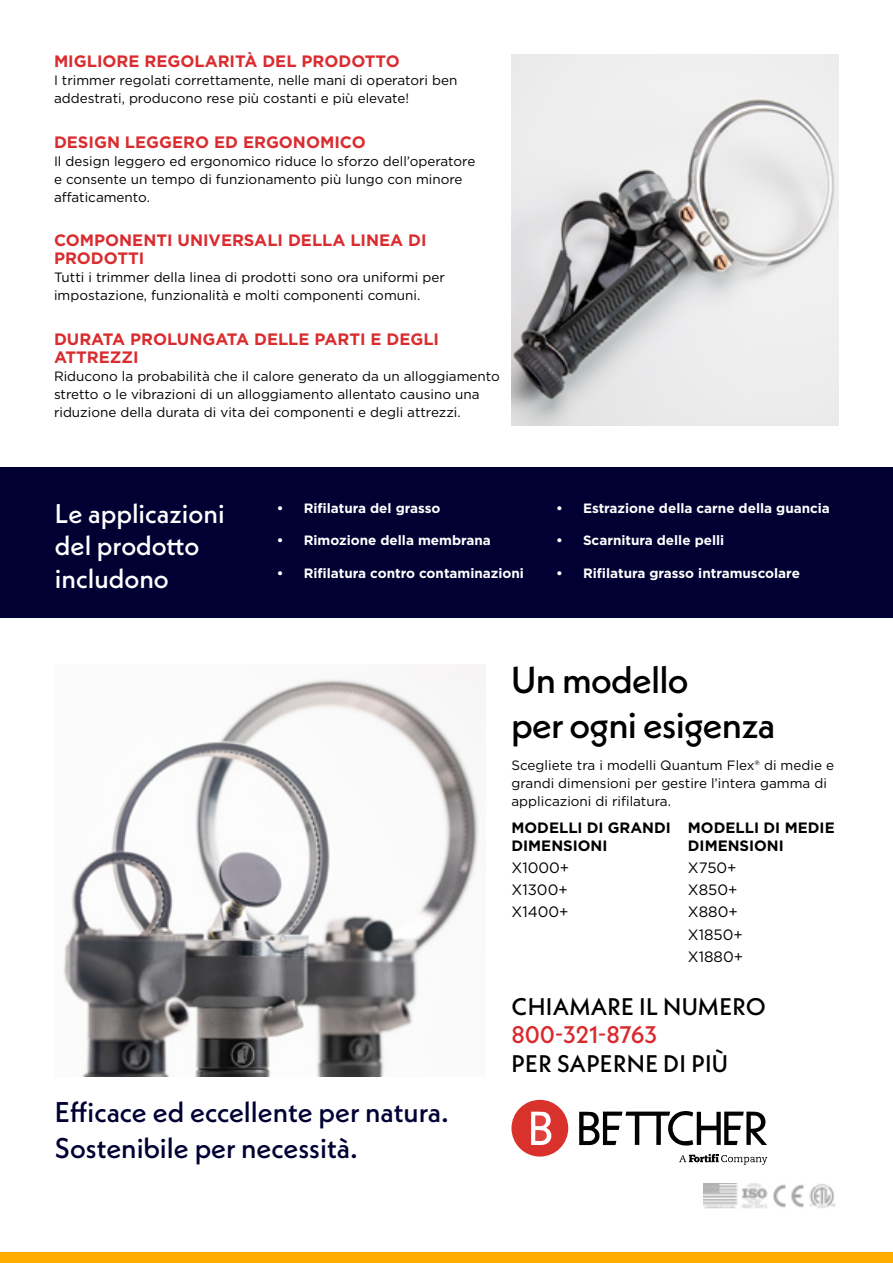
<style>
.page{position:relative;width:893px;height:1263px;background:#fff}
.page>*{position:absolute;margin:0;border:0;box-sizing:border-box;transform-origin:0 0}
.t1{font:500 37.5px/45px "Neue Kabel";letter-spacing:-.02em;color:#000}
.t2{font:500 28.5px/36px "Neue Kabel";color:#003}
.t3{font:500 27px/32.4px "Neue Kabel";color:#fff}
.t4{font:500 24px "Neue Kabel";letter-spacing:.01em;color:#000}
.t5{font:500 24px "Neue Kabel";letter-spacing:-.01em;color:#d92b2e}
.t6{font:700 16.5px/18px "Gotham";color:#da2c2f}
.t7{font:700 15px/18px "Gotham";color:#000}
.t8{font:15px/22.2px "Gotham";color:#000;text-align:justify}
.t9{font:13.5px/18px "Gotham";color:#000}
.t10{font:700 13.5px "Gotham";color:#fff}
</style>
<div class="page">
<img style="left:511px;top:54px;width:328px;height:371px">
<div style="left:0;top:1252px;width:893px;height:11px;background:#ffab00"></div>
<img style="left:63px;top:665px;width:422px;height:411px">
<div style="left:0;top:468px;width:893px;height:150px;background:#003"></div>
<svg style="left:579px;top:1111px;width:188px;height:35px"></svg>
<svg style="left:511px;top:1100px;width:57px;height:56px"></svg>
<svg style="left:679px;top:1154px;width:88px;height:11px"></svg>
<img style="left:704px;top:1183px;width:131px;height:26px">
<p class="t6" style="left:54px;top:52px;width:347px">MIGLIORE REGOLARITÀ DEL PRODOTTO</p>
<p class="t9" style="left:54px;top:71px;width:405px">I trimmer regolati correttamente, nelle mani di operatori ben addestrati, producono rese più costanti e più elevate!</p>
<p class="t6" style="left:54px;top:133px;width:313px">DESIGN LEGGERO ED ERGONOMICO</p>
<p class="t9" style="left:54px;top:152px;width:423px">Il design leggero ed ergonomico riduce lo sforzo dell’operatore e consente un tempo di funzionamento più lungo con minore affaticamento.</p>
<p class="t6" style="left:54px;top:231px;width:374px">COMPONENTI UNIVERSALI DELLA LINEA DI<br>PRODOTTI</p>
<p class="t9" style="left:54px;top:268px;width:392px">Tutti i trimmer della linea di prodotti sono ora uniformi per impostazione, funzionalità e molti componenti comuni.</p>
<p class="t6" style="left:54px;top:330px;width:387px">DURATA PROLUNGATA DELLE PARTI E DEGLI<br>ATTREZZI</p>
<p class="t9" style="left:54px;top:367px;width:447px">Riducono la probabilità che il calore generato da un alloggiamento stretto o le vibrazioni di un alloggiamento allentato causino una riduzione della durata di vita dei componenti e degli attrezzi.</p>
<h3 class="t3" style="left:55px;top:497px;width:171px">Le applicazioni del prodotto includono</h3>
<p class="t10" style="left:277px;top:499px;width:165px">• Rifilatura del grasso</p>
<p class="t10" style="left:277px;top:532px;width:216px">• Rimozione della membrana</p>
<p class="t10" style="left:277px;top:564px;width:249px">• Rifilatura contro contaminazioni</p>
<p class="t10" style="left:556px;top:499px;width:275px">• Estrazione della carne della guancia</p>
<p class="t10" style="left:556px;top:532px;width:170px">• Scarnitura delle pelli</p>
<p class="t10" style="left:556px;top:564px;width:245px">• Rifilatura grasso intramuscolare</p>
<h1 class="t1" style="left:511px;top:657px;width:266px">Un modello<br>per ogni esigenza</h1>
<p class="t9" style="left:511px;top:756px;width:324px">Scegliete tra i modelli Quantum Flex® di medie e grandi dimensioni per gestire l’intera gamma di applicazioni di rifilatura.</p>
<p class="t7" style="left:511px;top:818px;width:161px">MODELLI DI GRANDI<br>DIMENSIONI</p>
<p class="t8" style="left:511px;top:856px;width:59px">X1000+ X1300+ X1400+</p>
<p class="t7" style="left:688px;top:818px;width:148px">MODELLI DI MEDIE<br>DIMENSIONI</p>
<p class="t8" style="left:688px;top:856px;width:57px;text-align:left">X750+<br>X850+<br>X880+<br>X1850+<br>X1880+</p>
<h2 class="t2" style="left:55px;top:1094px;width:395px">Efficace ed eccellente per natura.<br>Sostenibile per necessità.</h2>
<h3 class="t4" style="left:512px;top:991px;width:256px">CHIAMARE IL NUMERO</h3>
<h3 class="t5" style="left:511px;top:1020px;width:147px">800-321-8763</h3>
<h3 class="t4" style="left:512px;top:1048px;width:218px">PER SAPERNE DI PIÙ</h3>
</div>
